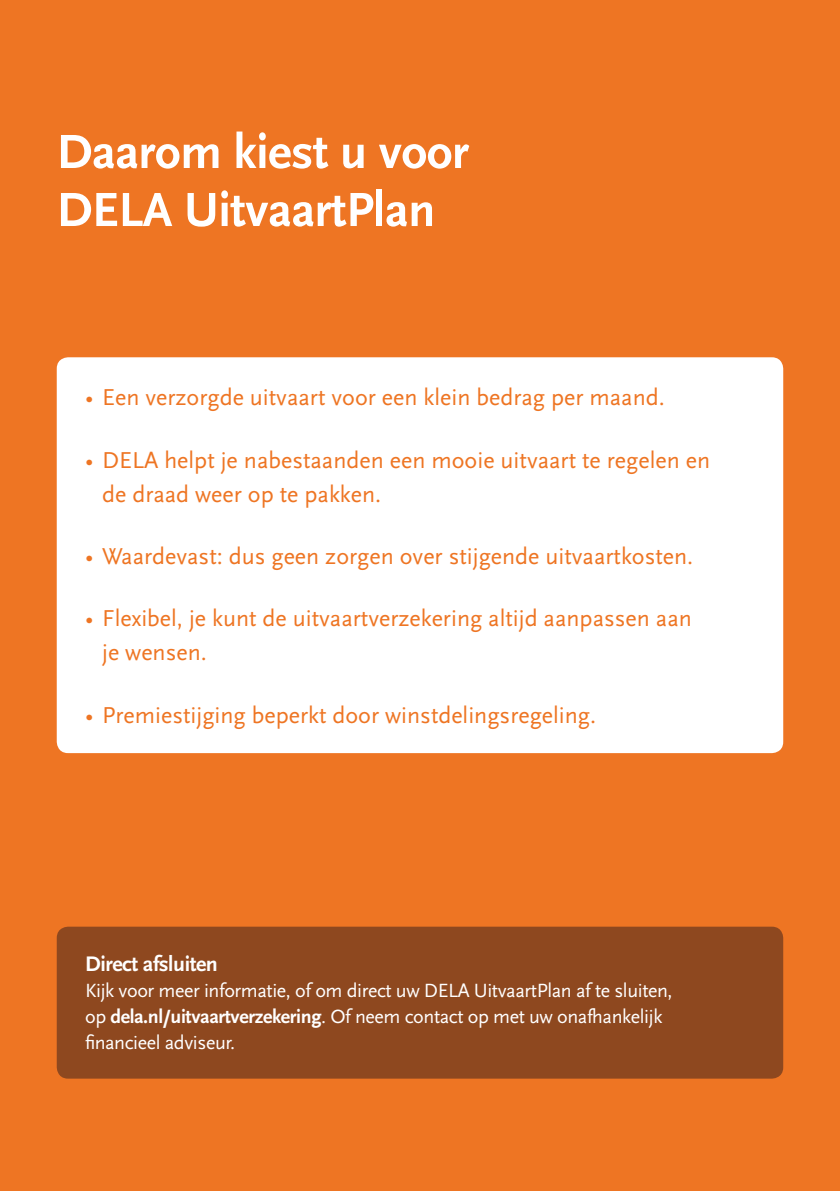
<style>
.page{position:relative;width:840px;height:1191px;background:#fff}
.page>*{position:absolute;margin:0;border:0;box-sizing:border-box;transform-origin:0 0}
.t1{font:700 50px/58px "Scala Sans OT";letter-spacing:-.01em;color:#fff}
.t2{font:24px/34px "Scala Sans OT";color:#ee7523}
.t3{font:700 22px "Scala Sans OT";letter-spacing:-.02em;color:#fff}
.t4{font:20px/26px "Scala Sans OT";letter-spacing:-.02em;color:#fff}
.s1{font-weight:700}
</style>
<div class="page">
<div style="left:0;top:0;width:839px;height:1191px;background:#ee7523"></div>
<div style="left:57px;top:357px;width:725px;height:396px;background:#fff;border-radius:11px"></div>
<div style="left:57px;top:926px;width:725px;height:152px;background:#8e481f;border-radius:11px"></div>
<h1 class="t1" style="left:57px;top:123px;width:413px">Daarom kiest u voor<br>DELA UitvaartPlan</h1>
<p class="t2" style="left:85px;top:380px;width:581px">• Een verzorgde uitvaart voor een klein bedrag per maand.</p>
<p class="t2" style="left:102px;top:443px;width:609px;text-indent:-17px">• DELA helpt je nabestaanden een mooie uitvaart te regelen en de draad weer op te pakken.</p>
<p class="t2" style="left:85px;top:539px;width:609px">• Waardevast: dus geen zorgen over stijgende uitvaartkosten.</p>
<p class="t2" style="left:102px;top:601px;width:591px;text-indent:-17px">• Flexibel, je kunt de uitvaartverzekering altijd aanpassen aan je wensen.</p>
<p class="t2" style="left:85px;top:698px;width:512px">• Premiestijging beperkt door winstdelingsregeling.</p>
<p class="t3" style="left:85px;top:951px;width:134px">Direct afsluiten</p>
<p class="t4" style="left:85px;top:977px;width:588px">Kijk voor meer informatie, of om direct uw DELA UitvaartPlan af te sluiten, op <span class="s1">dela.nl/uitvaartverzekering</span>. Of neem contact op met uw onafhankelijk financieel adviseur.</p>
</div>
